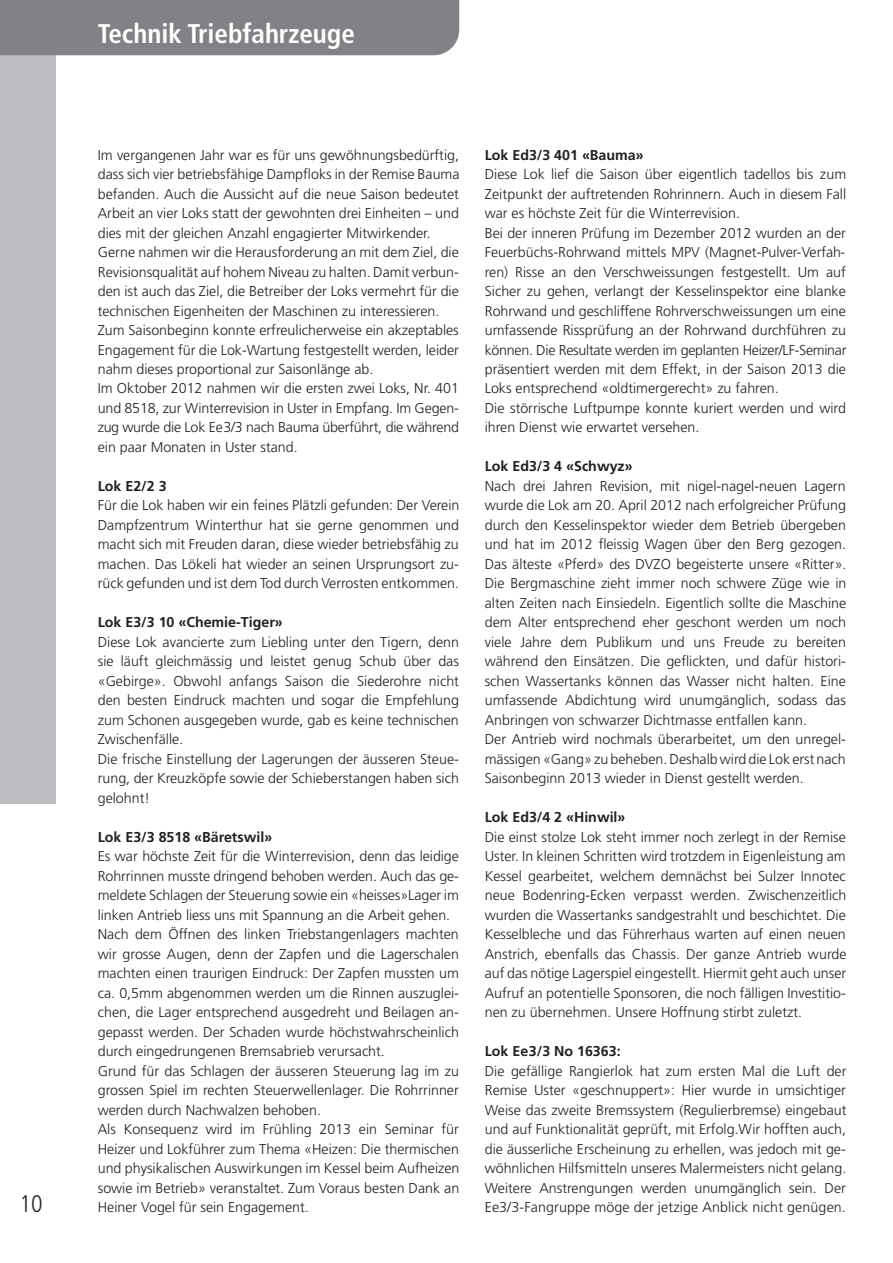
<style>
.page{position:relative;width:893px;height:1263px;background:#fff}
.page>*{position:absolute;margin:0;border:0;box-sizing:border-box;transform-origin:0 0}
.t1{font:700 condensed 27px "Frutiger";color:#fff}
.t2{font:300 condensed 24px "Frutiger";color:#231f20}
.t3{font:300 14.25px/19.5px "Frutiger";color:#231f20}
.t4{font:700 14.25px "Frutiger";color:#231f20}
</style>
<div class="page">
<div style="left:0;top:55px;width:55px;height:749px;background:#bcbdc0"></div>
<div style="left:0;top:0;width:459px;height:55px;background:#808285"></div>
<h2 class="t2" style="left:20px;top:1189px;width:25px">10</h2>
<h1 class="t1" style="left:98px;top:17px;width:259px">Technik Triebfahrzeuge</h1>
<p class="t3" style="left:98px;top:145px;width:363px">Im vergangenen Jahr war es für uns gewöhnungsbedürftig, dass sich vier betriebsfähige Dampfloks in der Remise Bauma befanden. Auch die Aussicht auf die neue Saison bedeutet Arbeit an vier Loks statt der gewohnten drei Einheiten – und dies mit der gleichen Anzahl engagierter Mitwirkender.<br>Gerne nahmen wir die Herausforderung an mit dem Ziel, die Revisionsqualität auf hohem Niveau zu halten. Damit verbun&shy;den ist auch das Ziel, die Betreiber der Loks vermehrt für die technischen Eigenheiten der Maschinen zu interessieren.<br>Zum Saisonbeginn konnte erfreulicherweise ein akzeptables Engagement für die Lok-Wartung festgestellt werden, leider nahm dieses proportional zur Saisonlänge ab.<br>Im Oktober 2012 nahmen wir die ersten zwei Loks, Nr. 401 und 8518, zur Winterrevision in Uster in Empfang. Im Gegen&shy;zug wurde die Lok Ee3/3 nach Bauma überführt, die während ein paar Monaten in Uster stand.</p>
<p class="t4" style="left:98px;top:478px;width:70px">Lok E2/2 3</p>
<p class="t3" style="left:98px;top:496px;width:363px;text-align:justify">Für die Lok haben wir ein feines Plätzli gefunden: Der Verein Dampfzentrum Winterthur hat sie gerne genommen und macht sich mit Freuden daran, diese wieder betriebsfähig zu machen. Das Lökeli hat wieder an seinen Ursprungsort zu&shy;rück gefunden und ist dem Tod durch Verrosten entkommen.</p>
<p class="t4" style="left:98px;top:614px;width:186px">Lok E3/3 10 «Chemie-Tiger»</p>
<p class="t3" style="left:98px;top:632px;width:363px">Diese Lok avancierte zum Liebling unter den Tigern, denn sie läuft gleichmässig und leistet genug Schub über das «Gebirge». Obwohl anfangs Saison die Siederohre nicht den besten Eindruck machten und sogar die Empfehlung zum Schonen ausgegeben wurde, gab es keine technischen Zwischenfälle.<br>Die frische Einstellung der Lagerungen der äusseren Steue&shy;rung, der Kreuzköpfe sowie der Schieberstangen haben sich gelohnt!</p>
<p class="t4" style="left:98px;top:829px;width:176px">Lok E3/3 8518 «Bäretswil»</p>
<p class="t3" style="left:98px;top:847px;width:363px">Es war höchste Zeit für die Winterrevision, denn das leidige Rohrrinnen musste dringend behoben werden. Auch das ge&shy;meldete Schlagen der Steuerung sowie ein «heisses»Lager im linken Antrieb liess uns mit Spannung an die Arbeit gehen.<br>Nach dem Öffnen des linken Triebstangenlagers machten wir grosse Augen, denn der Zapfen und die Lagerschalen machten einen traurigen Eindruck: Der Zapfen mussten um ca. 0,5mm abgenommen werden um die Rinnen auszuglei&shy;chen, die Lager entsprechend ausgedreht und Beilagen an&shy;gepasst werden. Der Schaden wurde höchstwahrscheinlich durch eingedrungenen Bremsabrieb verursacht.<br>Grund für das Schlagen der äusseren Steuerung lag im zu grossen Spiel im rechten Steuerwellenlager. Die Rohrrinner werden durch Nachwalzen behoben.<br>Als Konsequenz wird im Frühling 2013 ein Seminar für Heizer und Lokführer zum Thema «Heizen: Die thermischen und physikalischen Auswirkungen im Kessel beim Aufheizen sowie im Betrieb» veranstaltet. Zum Voraus besten Dank an Heiner Vogel für sein Engagement.</p>
<p class="t4" style="left:485px;top:146px;width:160px">Lok Ed3/3 401 «Bauma»</p>
<p class="t3" style="left:485px;top:164px;width:363px">Diese Lok lief die Saison über eigentlich tadellos bis zum Zeitpunkt der auftretenden Rohrinnern. Auch in diesem Fall war es höchste Zeit für die Winterrevision.<br>Bei der inneren Prüfung im Dezember 2012 wurden an der Feuerbüchs-Rohrwand mittels MPV (Magnet-Pulver-Verfah&shy;ren) Risse an den Verschweissungen festgestellt. Um auf Sicher zu gehen, verlangt der Kesselinspektor eine blanke Rohrwand und geschliffene Rohrverschweissungen um eine umfassende Rissprüfung an der Rohrwand durchführen zu können. Die Resultate werden im geplanten Heizer/LF-Seminar präsentiert werden mit dem Effekt, in der Saison 2013 die Loks entsprechend «oldtimergerecht» zu fahren.<br>Die störrische Luftpumpe konnte kuriert werden und wird ihren Dienst wie erwartet versehen.</p>
<p class="t4" style="left:485px;top:458px;width:149px">Lok Ed3/3 4 «Schwyz»</p>
<p class="t3" style="left:485px;top:476px;width:363px">Nach drei Jahren Revision, mit nigel-nagel-neuen Lagern wurde die Lok am 20. April 2012 nach erfolgreicher Prüfung durch den Kesselinspektor wieder dem Betrieb übergeben und hat im 2012 fleissig Wagen über den Berg gezogen.<br>Das älteste «Pferd» des DVZO begeisterte unsere «Ritter».<br>Die Bergmaschine zieht immer noch schwere Züge wie in alten Zeiten nach Einsiedeln. Eigentlich sollte die Maschine dem Alter entsprechend eher geschont werden um noch viele Jahre dem Publikum und uns Freude zu bereiten während den Einsätzen. Die geflickten, und dafür histori&shy;schen Wassertanks können das Wasser nicht halten. Eine umfassende Abdichtung wird unumgänglich, sodass das Anbringen von schwarzer Dichtmasse entfallen kann.<br>Der Antrieb wird nochmals überarbeitet, um den unregel&shy;mässigen «Gang» zu beheben. Deshalb wird die Lok erst nach Saisonbeginn 2013 wieder in Dienst gestellt werden.</p>
<p class="t4" style="left:485px;top:809px;width:142px">Lok Ed3/4 2 «Hinwil»</p>
<p class="t3" style="left:485px;top:827px;width:363px;text-align:justify">Die einst stolze Lok steht immer noch zerlegt in der Remise Uster. In kleinen Schritten wird trotzdem in Eigenleistung am Kessel gearbeitet, welchem demnächst bei Sulzer Innotec neue Bodenring-Ecken verpasst werden. Zwischenzeitlich wurden die Wassertanks sandgestrahlt und beschichtet. Die Kesselbleche und das Führerhaus warten auf einen neuen Anstrich, ebenfalls das Chassis. Der ganze Antrieb wurde auf das nötige Lagerspiel eingestellt. Hiermit geht auch unser Aufruf an potentielle Sponsoren, die noch fälligen Investitio&shy;nen zu übernehmen. Unsere Hoffnung stirbt zuletzt.</p>
<p class="t4" style="left:485px;top:1043px;width:137px">Lok Ee3/3 No 16363:</p>
<p class="t3" style="left:485px;top:1061px;width:363px;text-align:justify">Die gefällige Rangierlok hat zum ersten Mal die Luft der Remise Uster «geschnuppert»: Hier wurde in umsichtiger Weise das zweite Bremssystem (Regulierbremse) eingebaut und auf Funktionalität geprüft, mit Erfolg.Wir hofften auch, die äusserliche Erscheinung zu erhellen, was jedoch mit ge&shy;wöhn lichen Hilfsmitteln unseres Malermeisters nicht gelang.<br>Weitere Anstrengungen werden unumgänglich sein. Der Ee3/3-Fangruppe möge der jetzige Anblick nicht genügen.</p>
</div>
